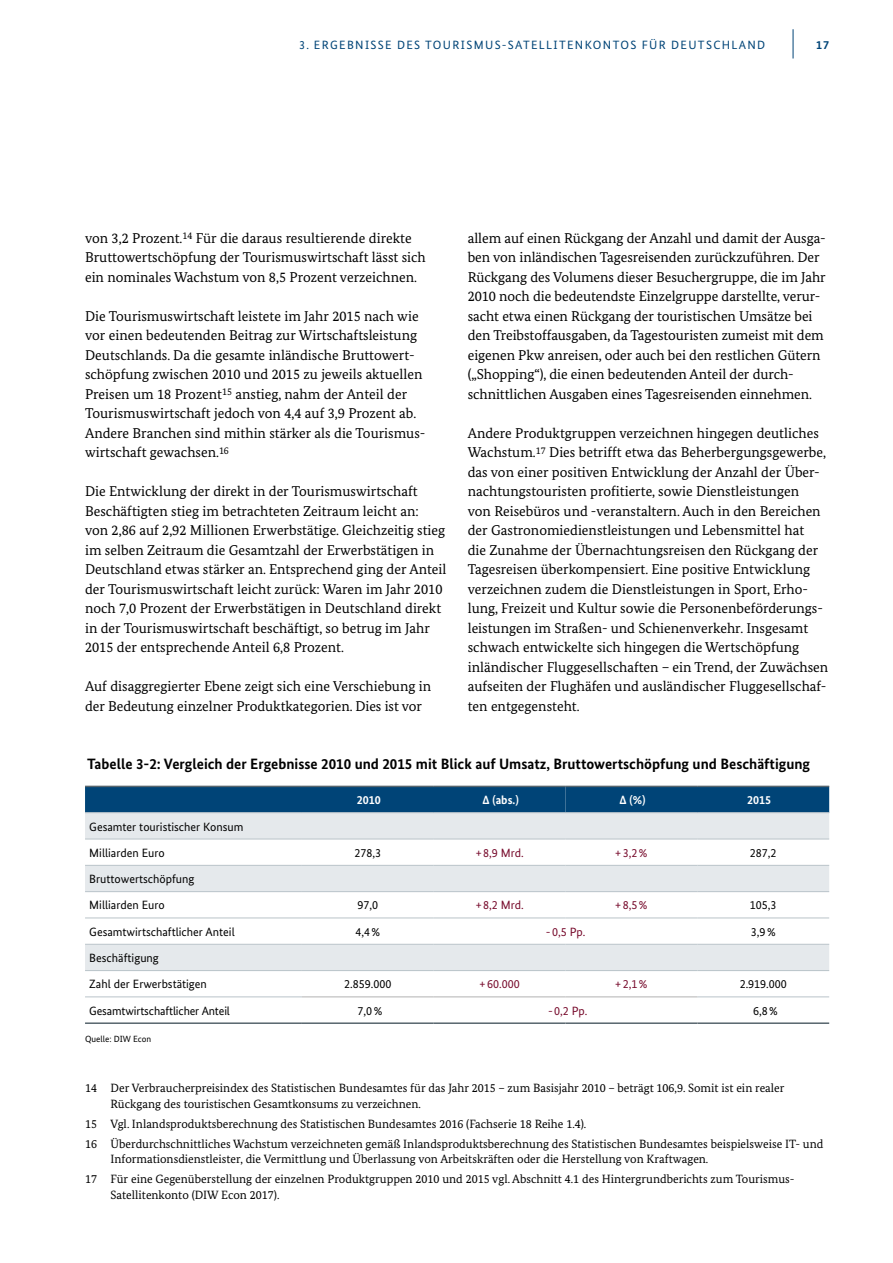
<style>
.page{position:relative;width:893px;height:1263px;background:#fff}
.page>*{position:absolute;margin:0;border:0;box-sizing:border-box;transform-origin:0 0}
.t1{font:700 15px "Bundes Sans";color:#000}
.t2{font:14.25px/19.5px "Bundes Serif";color:#000}
.t3{font:12px/20px "Bundes Serif";color:#000}
.t4{font:12px/26.2px "Bundes Sans";color:#000}
.t5{font:12px "Bundes Sans";letter-spacing:.11em;color:#047}
.t6{font:12px "Bundes Sans";color:#770b2c}
.t7{font:700 12px "Bundes Sans";color:#fff}
.t8{font:700 12px "Bundes Sans";color:#047}
.t9{font:9px "Bundes Sans";color:#000}
</style>
<div class="page">
<hr style="left:793px;top:29px;width:1px;height:30px;background:#047">
<svg style="left:85px;top:785px;width:744px;height:1px"></svg>
<div style="left:85px;top:787px;width:744px;height:25px;background:#047"></div>
<svg style="left:85px;top:813px;width:744px;height:26px;background:#e3e7eb"></svg>
<svg style="left:85px;top:864px;width:744px;height:134px"></svg>
<hr style="left:566px;top:839px;width:131px;height:1px;background:#b9c3c9">
<hr style="left:697px;top:839px;width:132px;height:1px;background:#b9c3c9">
<hr style="left:566px;top:891px;width:131px;height:1px;background:#b9c3c9">
<hr style="left:697px;top:891px;width:132px;height:1px;background:#b9c3c9">
<hr style="left:697px;top:917px;width:132px;height:1px;background:#b9c3c9">
<hr style="left:566px;top:786px;width:131px;height:1px;background:#57656d">
<hr style="left:697px;top:786px;width:132px;height:1px;background:#57656d">
<hr style="left:85px;top:786px;width:217px;height:1px;background:#57656d">
<hr style="left:302px;top:786px;width:132px;height:1px;background:#57656d">
<hr style="left:434px;top:786px;width:132px;height:1px;background:#57656d">
<hr style="left:85px;top:839px;width:217px;height:1px;background:#b9c3c9">
<hr style="left:85px;top:891px;width:217px;height:1px;background:#b9c3c9">
<hr style="left:85px;top:917px;width:217px;height:1px;background:#b9c3c9">
<hr style="left:302px;top:839px;width:132px;height:1px;background:#b9c3c9">
<hr style="left:434px;top:839px;width:132px;height:1px;background:#b9c3c9">
<hr style="left:302px;top:891px;width:132px;height:1px;background:#b9c3c9">
<hr style="left:434px;top:891px;width:132px;height:1px;background:#b9c3c9">
<hr style="left:302px;top:917px;width:132px;height:1px;background:#b9c3c9">
<hr style="left:85px;top:970px;width:217px;height:1px;background:#b9c3c9">
<hr style="left:302px;top:970px;width:132px;height:1px;background:#b9c3c9">
<hr style="left:434px;top:970px;width:132px;height:1px;background:#b9c3c9">
<hr style="left:566px;top:970px;width:131px;height:1px;background:#b9c3c9">
<hr style="left:697px;top:970px;width:132px;height:1px;background:#b9c3c9">
<hr style="left:85px;top:996px;width:217px;height:1px;background:#b9c3c9">
<hr style="left:697px;top:996px;width:132px;height:1px;background:#b9c3c9">
<hr style="left:302px;top:996px;width:132px;height:1px;background:#b2b2b2">
<hr style="left:85px;top:812px;width:217px;height:1px;background:#b9c3c9">
<hr style="left:302px;top:812px;width:132px;height:1px;background:#b9c3c9">
<hr style="left:434px;top:812px;width:132px;height:1px;background:#b9c3c9">
<hr style="left:566px;top:812px;width:131px;height:1px;background:#b9c3c9">
<hr style="left:697px;top:812px;width:132px;height:1px;background:#b9c3c9">
<hr style="left:85px;top:865px;width:217px;height:1px;background:#b9c3c9">
<hr style="left:302px;top:865px;width:132px;height:1px;background:#b9c3c9">
<hr style="left:434px;top:865px;width:132px;height:1px;background:#b9c3c9">
<hr style="left:566px;top:865px;width:131px;height:1px;background:#b9c3c9">
<hr style="left:697px;top:865px;width:132px;height:1px;background:#b9c3c9">
<hr style="left:85px;top:944px;width:217px;height:1px;background:#b9c3c9">
<hr style="left:302px;top:944px;width:132px;height:1px;background:#b9c3c9">
<hr style="left:434px;top:944px;width:132px;height:1px;background:#b9c3c9">
<hr style="left:566px;top:944px;width:131px;height:1px;background:#b9c3c9">
<hr style="left:697px;top:944px;width:132px;height:1px;background:#b9c3c9">
<hr style="left:85px;top:1022px;width:217px;height:2px;background:#57656d">
<hr style="left:302px;top:1022px;width:132px;height:2px;background:#57656d">
<hr style="left:697px;top:1022px;width:132px;height:2px;background:#57656d">
<hr style="left:434px;top:917px;width:132px;height:1px;background:#b9c3c9">
<hr style="left:566px;top:917px;width:131px;height:1px;background:#b9c3c9">
<hr style="left:434px;top:996px;width:132px;height:1px;background:#b2b2b2">
<hr style="left:566px;top:996px;width:131px;height:1px;background:#b2b2b2">
<hr style="left:434px;top:1022px;width:132px;height:2px;background:#57656d">
<hr style="left:566px;top:1022px;width:131px;height:2px;background:#57656d">
<p class="t5" style="left:299px;top:37px;width:468px">3. ERGEBNISSE DES TOURISMUS-SATELLITENKONTOS FÜR DEUTSCHLAND</p>
<p class="t8" style="left:816px;top:37px;width:15px">17</p>
<p class="t2" style="left:85px;top:228px;width:342px">von 3,2 Prozent.<sup>14</sup> Für die daraus resultierende direkte<br>Bruttowertschöpfung der Tourismuswirtschaft lässt sich ein nominales Wachstum von 8,5 Prozent verzeichnen.</p>
<p class="t2" style="left:85px;top:306px;width:342px">Die Tourismuswirtschaft leistete im Jahr 2015 nach wie vor einen bedeutenden Beitrag zur Wirtschaftsleistung Deutschlands. Da die gesamte inländische Bruttowert&shy;schöpfung zwischen 2010 und 2015 zu jeweils aktuellen Preisen um 18 Prozent<sup>15</sup> anstieg, nahm der Anteil der Tourismuswirtschaft jedoch von 4,4 auf 3,9 Prozent ab.<br>Andere Branchen sind mithin stärker als die Tourismus&shy;wirtschaft gewachsen.<sup>16</sup></p>
<p class="t2" style="left:85px;top:482px;width:363px">Die Entwicklung der direkt in der Tourismuswirtschaft Beschäftigten stieg im betrachteten Zeitraum leicht an:<br>von 2,86 auf 2,92 Millionen Erwerbstätige. Gleichzeitig stieg im selben Zeitraum die Gesamtzahl der Erwerbstätigen in Deutschland etwas stärker an. Entsprechend ging der Anteil der Tourismuswirtschaft leicht zurück: Waren im Jahr 2010 noch 7,0 Prozent der Erwerbstätigen in Deutschland direkt in der Tourismuswirtschaft beschäftigt, so betrug im Jahr 2015 der entsprechende Anteil 6,8 Prozent.</p>
<p class="t2" style="left:85px;top:676px;width:348px">Auf disaggregierter Ebene zeigt sich eine Verschiebung in der Bedeutung einzelner Produktkategorien. Dies ist vor</p>
<p class="t2" style="left:468px;top:228px;width:360px">allem auf einen Rückgang der Anzahl und damit der Ausga&shy;ben von inländischen Tagesreisenden zurückzuführen. Der Rückgang des Volumens dieser Besuchergruppe, die im Jahr 2010 noch die bedeutendste Einzelgruppe darstellte, verur&shy;sacht etwa einen Rückgang der touristischen Umsätze bei den Treibstoffausgaben, da Tagestouristen zumeist mit dem eigenen Pkw anreisen, oder auch bei den restlichen Gütern („Shopping“), die einen bedeutenden Anteil der durch&shy;schnittlichen Ausgaben eines Tagesreisenden einnehmen.</p>
<p class="t2" style="left:468px;top:423px;width:362px">Andere Produktgruppen verzeichnen hingegen deutliches Wachstum.<sup>17</sup> Dies betrifft etwa das Beherbergungsgewerbe, das von einer positiven Entwicklung der Anzahl der Über&shy;nachtungstouristen profitierte, sowie Dienstleistungen<br>von Reisebüros und -veranstaltern. Auch in den Bereichen der Gastronomiedienstleistungen und Lebensmittel hat<br>die Zunahme der Übernachtungsreisen den Rückgang der Tagesreisen überkompensiert. Eine positive Entwicklung verzeichnen zudem die Dienstleistungen in Sport, Erho&shy;lung, Freizeit und Kultur sowie die Personenbeförderungs&shy;leistungen im Straßen- und Schienenverkehr. Insgesamt schwach entwickelte sich hingegen die Wertschöpfung inländischer Fluggesellschaften – ein Trend, der Zuwächsen aufseiten der Flughäfen und ausländischer Fluggesellschaf&shy;ten entgegensteht.</p>
<p class="t1" style="left:87px;top:755px;width:724px">Tabelle 3-2: Vergleich der Ergebnisse 2010 und 2015 mit Blick auf Umsatz, Bruttowertschöpfung und Beschäftigung</p>
<p class="t7" style="left:357px;top:793px;width:25px">2010</p>
<p class="t7" style="left:483px;top:793px;width:38px">∆ (abs.)</p>
<p class="t7" style="left:619px;top:793px;width:28px">∆ (%)</p>
<p class="t7" style="left:747px;top:793px;width:25px">2015</p>
<p class="t4" style="left:89px;top:813px;width:156px">Gesamter touristischer Konsum<br>Milliarden Euro</p>
<p class="t4" style="left:354px;top:839px;width:28px">278,3</p>
<p class="t6" style="left:476px;top:845px;width:50px">+8,9 Mrd.</p>
<p class="t6" style="left:615px;top:845px;width:34px">+3,2%</p>
<p class="t4" style="left:750px;top:839px;width:28px">287,2</p>
<p class="t4" style="left:89px;top:866px;width:107px">Bruttowertschöpfung<br>Milliarden Euro</p>
<p class="t4" style="left:357px;top:892px;width:22px">97,0</p>
<p class="t6" style="left:476px;top:898px;width:50px">+8,2 Mrd.</p>
<p class="t6" style="left:615px;top:898px;width:34px">+8,5%</p>
<p class="t4" style="left:750px;top:892px;width:28px">105,3</p>
<p class="t4" style="left:89px;top:918px;width:147px">Gesamtwirtschaftlicher Anteil</p>
<p class="t4" style="left:355px;top:918px;width:26px">4,4%</p>
<p class="t6" style="left:546px;top:924px;width:41px">-0,5 Pp.</p>
<p class="t4" style="left:751px;top:918px;width:26px">3,9%</p>
<p class="t4" style="left:89px;top:945px;width:119px">Beschäftigung<br>Zahl der Erwerbstätigen</p>
<p class="t4" style="left:344px;top:971px;width:49px">2.859.000</p>
<p class="t6" style="left:480px;top:977px;width:42px">+60.000</p>
<p class="t6" style="left:615px;top:977px;width:34px">+2,1%</p>
<p class="t4" style="left:740px;top:971px;width:49px">2.919.000</p>
<p class="t4" style="left:89px;top:997px;width:142px">Gesamtwirtschaftlicher Anteil</p>
<p class="t4" style="left:357px;top:997px;width:26px">7,0%</p>
<p class="t6" style="left:548px;top:1003px;width:41px">-0,2 Pp.</p>
<p class="t4" style="left:753px;top:997px;width:26px">6,8%</p>
<p class="t9" style="left:85px;top:1034px;width:68px">Quelle: DIW Econ</p>
<p class="t3" style="left:111px;top:1080px;width:675px;line-height:15.8px;text-indent:-26px">14 Der Verbraucherpreisindex des Statistischen Bundesamtes für das Jahr 2015 – zum Basisjahr 2010 – beträgt 106,9. Somit ist ein realer<br>Rückgang des touristischen Gesamtkonsums zu verzeichnen.</p>
<p class="t3" style="left:85px;top:1113px;width:740px">15 Vgl. Inlandsproduktsberechnung des Statistischen Bundesamtes 2016 (Fachserie 18 Reihe 1.4).<br>16 Überdurchschnittliches Wachstum verzeichneten gemäß Inlandsproduktsberechnung des Statistischen Bundesamtes beispielsweise IT- und</p>
<p class="t3" style="left:85px;top:1149px;width:711px;text-indent:26px">Informationsdienstleister, die Vermittlung und Überlassung von Arbeitskräften oder die Herstellung von Kraftwagen.<br>17 Für eine Gegenüberstellung der einzelnen Produktgruppen 2010 und 2015 vgl. Abschnitt 4.1 des Hintergrundberichts zum Tourismus-</p>
<p class="t3" style="left:111px;top:1185px;width:170px">Satellitenkonto (DIW Econ 2017).</p>
</div>
